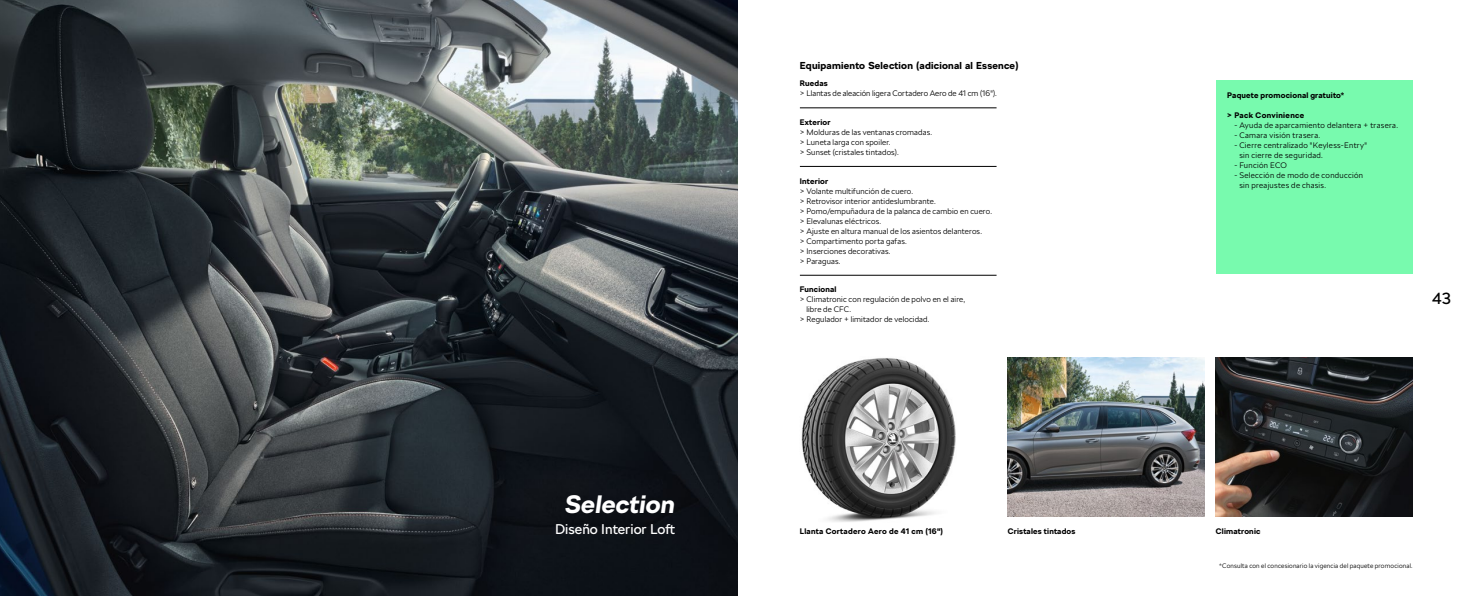
<style>
.page{position:relative;width:1475px;height:596px;background:#fff}
.page>*{position:absolute;margin:0;border:0;box-sizing:border-box;transform-origin:0 0}
.t1{font:italic 700 25px "SKODA Next";letter-spacing:.01em;color:#fff}
.t2{font:16px "SKODA Next";color:#000}
.t3{font:14px "SKODA Next";color:#fff}
.t4{font:700 10px "SKODA Next";letter-spacing:.02em;color:#000}
.t5{font:300 8px/10px "SKODA Next";letter-spacing:.02em;color:#000}
.t6{font:300 8px/10px "SKODA Next";letter-spacing:.04em;color:#000}
.t7{font:700 8px "SKODA Next";letter-spacing:.025em;color:#000}
.t8{font:700 8px "SKODA Next";letter-spacing:.045em;color:#000}
.t9{font:300 6.5px "SKODA Next";letter-spacing:.025em;color:#000}
</style>
<div class="page">
<img style="left:0;top:0;width:737px;height:595px">
<img style="left:801px;top:358px;width:155px;height:164px">
<div style="left:1215px;top:81px;width:197px;height:193px;background:#78faae"></div>
<hr style="left:799px;top:108px;width:197px;height:1px;background:#000">
<hr style="left:799px;top:166px;width:197px;height:1px;background:#000">
<hr style="left:799px;top:275px;width:197px;height:1px;background:#000">
<img style="left:1007px;top:357px;width:197px;height:159px">
<img style="left:1215px;top:357px;width:197px;height:159px">
<p class="t4" style="left:799px;top:60px;width:220px">Equipamiento Selection (adicional al Essence)</p>
<p class="t7" style="left:799px;top:79px;width:29px">Ruedas</p>
<p class="t5" style="left:799px;top:89px;width:198px">&gt; Llantas de aleación ligera Cortadero Aero de 41 cm (16").</p>
<p class="t7" style="left:799px;top:117px;width:32px">Exterior</p>
<p class="t5" style="left:799px;top:127px;width:134px">&gt; Molduras de las ventanas cromadas. &gt; Luneta larga con spoiler.<br>&gt; Sunset (cristales tintados).</p>
<p class="t7" style="left:799px;top:176px;width:30px">Interior</p>
<p class="t5" style="left:799px;top:186px;width:193px">&gt; Volante multifunción de cuero.<br>&gt; Retrovisor interior antideslumbrante.<br>&gt; Pomo/empuñadura de la palanca de cambio en cuero. &gt; Elevalunas eléctricos.<br>&gt; Ajuste en altura manual de los asientos delanteros.<br>&gt; Compartimento porta gafas.<br>&gt; Inserciones decorativas.<br>&gt; Paraguas.</p>
<p class="t7" style="left:799px;top:284px;width:38px">Funcional</p>
<p class="t5" style="left:799px;top:294px;width:167px">&gt; Climatronic con regulación de polvo en el aire,</p>
<p class="t5" style="left:806px;top:304px;width:46px">libre de CFC.</p>
<p class="t5" style="left:799px;top:314px;width:131px">&gt; Regulador + limitador de velocidad.</p>
<p class="t7" style="left:1226px;top:90px;width:118px">Paquete promocional gratuito*</p>
<p class="t8" style="left:1226px;top:110px;width:79px">&gt; Pack Convinience</p>
<p class="t6" style="left:1234px;top:120px;width:165px">- Ayuda de aparcamiento delantera + trasera.</p>
<p class="t6" style="left:1234px;top:130px;width:87px">- Camara visión trasera.</p>
<p class="t6" style="left:1239px;top:140px;width:129px;text-indent:-5px">- Cierre centralizado "Keyless-Entry" sin cierre de seguridad.</p>
<p class="t5" style="left:1234px;top:160px;width:54px">- Función ECO</p>
<p class="t6" style="left:1239px;top:170px;width:125px;text-indent:-5px">- Selección de modo de conducción sin preajustes de chasis.</p>
<h2 class="t2" style="left:1431px;top:288px;width:20px">43</h2>
<h1 class="t1" style="left:565px;top:488px;width:111px">Selection</h1>
<h3 class="t3" style="left:555px;top:520px;width:121px">Diseño Interior Loft</h3>
<p class="t7" style="left:1007px;top:525px;width:69px">Cristales tintados</p>
<p class="t7" style="left:1215px;top:525px;width:46px">Climatronic</p>
<p class="t7" style="left:799px;top:525px;width:145px">Llanta Cortadero Aero de 41 cm (16")</p>
<p class="t9" style="left:1218px;top:561px;width:195px">*Consulta con el concesionario la vigencia del paquete promocional.</p>
</div>
